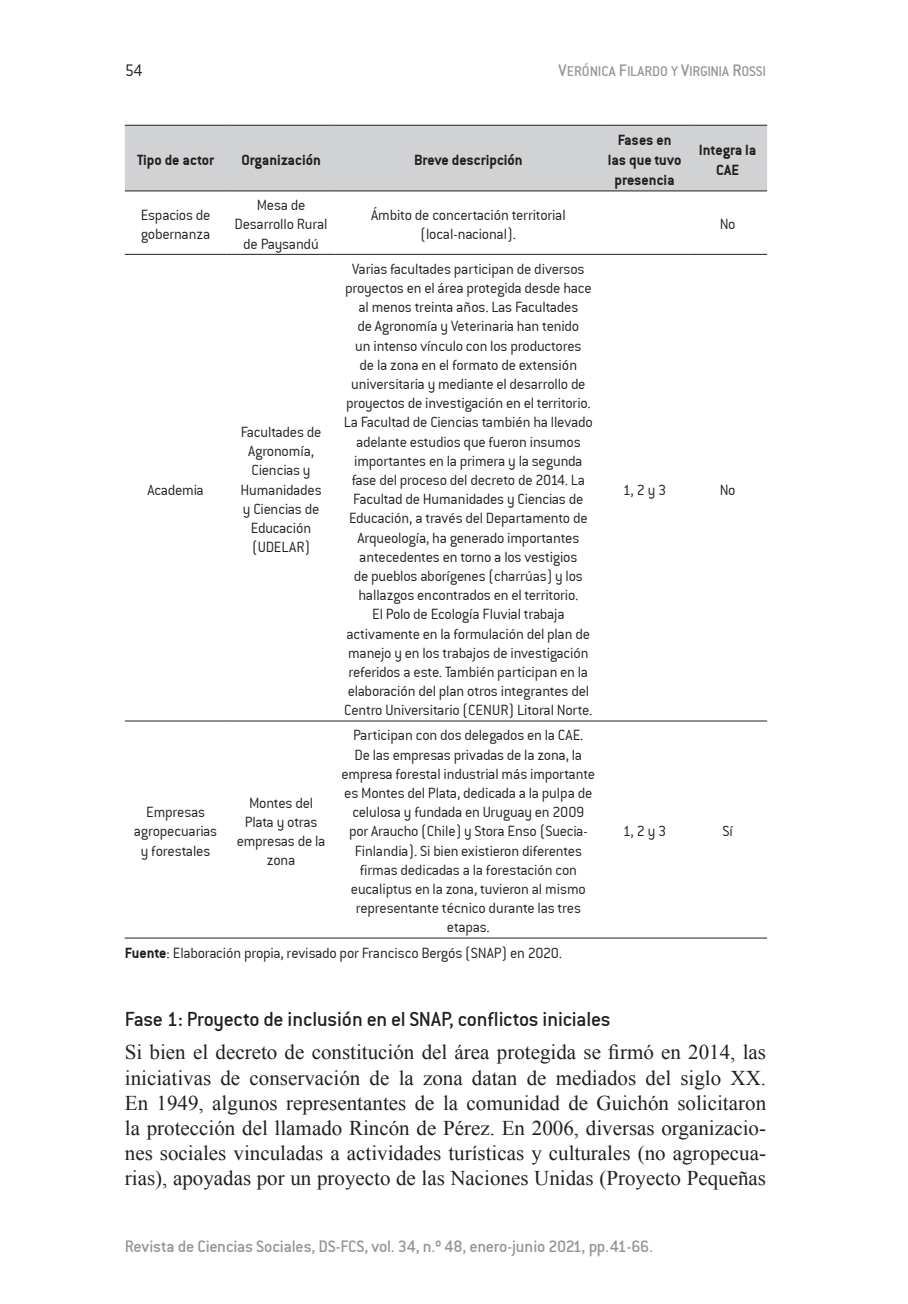
<style>
.page{position:relative;width:908px;height:1304px;background:#fff}
.page>*{position:absolute;margin:0;border:0;box-sizing:border-box;transform-origin:0 0}
.t1{font:22px "Conduit Md ITCTT Medium";letter-spacing:-.01em;color:#231f20}
.t2{font:21px/25.2px "Times New Roman";color:#231f20;text-align:justify}
.t3{font:18px "Conduit Md ITCTT Medium";letter-spacing:-.015em;color:#939598}
.t4{font:18px "Conduit ITCTT Light";color:#231f20}
.t5{font:16px/19.2px "Conduit ITCTT Light";letter-spacing:-.015em;color:#231f20;text-align:center}
.t6{font:16px/20px "Conduit ITCTT Bold";color:#231f20;text-align:center}
.t7{font:15.4px "Conduit Md ITCTT Medium SC850";letter-spacing:-.015em;color:#939598}
.s1{font-size:18px}
.s2{font-family:"Conduit ITCTT Bold"}
</style>
<div class="page">
<div style="left:125px;top:126px;width:641px;height:64px;background:#d1d2d4"></div>
<hr style="left:125px;top:125px;width:101px;height:1px;background:#231f20">
<hr style="left:226px;top:125px;width:109px;height:1px;background:#231f20">
<hr style="left:335px;top:125px;width:265px;height:1px;background:#231f20">
<hr style="left:600px;top:125px;width:87px;height:1px;background:#231f20">
<hr style="left:687px;top:125px;width:79px;height:1px;background:#231f20">
<hr style="left:125px;top:190px;width:101px;height:1px;background:#231f20">
<hr style="left:226px;top:190px;width:109px;height:1px;background:#231f20">
<hr style="left:335px;top:190px;width:265px;height:1px;background:#231f20">
<hr style="left:600px;top:190px;width:87px;height:1px;background:#231f20">
<hr style="left:687px;top:190px;width:79px;height:1px;background:#231f20">
<hr style="left:125px;top:254px;width:101px;height:1px;background:#231f20">
<hr style="left:226px;top:254px;width:109px;height:1px;background:#231f20">
<hr style="left:335px;top:254px;width:265px;height:1px;background:#231f20">
<hr style="left:600px;top:254px;width:87px;height:1px;background:#231f20">
<hr style="left:687px;top:254px;width:79px;height:1px;background:#231f20">
<hr style="left:125px;top:720px;width:101px;height:1px;background:#231f20">
<hr style="left:226px;top:720px;width:109px;height:1px;background:#231f20">
<hr style="left:335px;top:720px;width:265px;height:1px;background:#231f20">
<hr style="left:600px;top:720px;width:87px;height:1px;background:#231f20">
<hr style="left:687px;top:720px;width:79px;height:1px;background:#231f20">
<hr style="left:125px;top:938px;width:101px;height:1px;background:#231f20">
<hr style="left:226px;top:938px;width:109px;height:1px;background:#231f20">
<hr style="left:335px;top:938px;width:265px;height:1px;background:#231f20">
<hr style="left:600px;top:938px;width:87px;height:1px;background:#231f20">
<hr style="left:687px;top:938px;width:79px;height:1px;background:#231f20">
<p class="t4" style="left:125px;top:61px;width:19px">54</p>
<p class="t7" style="left:558px;top:63px;width:209px"><span class="s1">V</span>ERÓNICA <span class="s1">F</span>ILARDO Y <span class="s1">V</span>IRGINIA <span class="s1">R</span>OSSI</p>
<p class="t6" style="left:137px;top:150px;width:79px">Tipo de actor</p>
<p class="t6" style="left:241px;top:150px;width:81px">Organización</p>
<p class="t6" style="left:414px;top:150px;width:110px">Breve descripción</p>
<p class="t5" style="left:141px;top:205px;width:71px;text-align:left">Espacios de gobernanza</p>
<p class="t5" style="left:234px;top:196px;width:94px">Mesa de<br>Desarrollo Rural de Paysandú</p>
<p class="t5" style="left:371px;top:205px;width:196px">Ámbito de concertación territorial (local-nacional).</p>
<p class="t5" style="left:147px;top:480px;width:58px">Academia</p>
<p class="t5" style="left:240px;top:422px;width:83px">Facultades de<br>Agronomía,<br>Ciencias y<br>Humanidades y Ciencias de<br>Educación (UDELAR)</p>
<p class="t5" style="left:134px;top:803px;width:85px">Empresas agropecuarias y forestales</p>
<p class="t5" style="left:236px;top:793px;width:90px">Montes del<br>Plata y otras empresas de la zona</p>
<p class="t5" style="left:344px;top:259px;width:250px">Varias facultades participan de diversos proyectos en el área protegida desde hace al menos treinta años. Las Facultades<br>de Agronomía y Veterinaria han tenido<br>un intenso vínculo con los productores<br>de la zona en el formato de extensión universitaria y mediante el desarrollo de proyectos de investigación en el territorio.<br>La Facultad de Ciencias también ha llevado adelante estudios que fueron insumos importantes en la primera y la segunda fase del proceso del decreto de 2014. La Facultad de Humanidades y Ciencias de Educación, a través del Departamento de Arqueología, ha generado importantes antecedentes en torno a los vestigios<br>de pueblos aborígenes (charrúas) y los hallazgos encontrados en el territorio.<br>El Polo de Ecología Fluvial trabaja activamente en la formulación del plan de manejo y en los trabajos de investigación referidos a este. También participan en la elaboración del plan otros integrantes del Centro Universitario (CENUR) Litoral Norte.</p>
<p class="t5" style="left:341px;top:726px;width:255px">Participan con dos delegados en la CAE.<br>De las empresas privadas de la zona, la empresa forestal industrial más importante es Montes del Plata, dedicada a la pulpa de celulosa y fundada en Uruguay en 2009 por Araucho (Chile) y Stora Enso (Suecia-Finlandia). Si bien existieron diferentes firmas dedicadas a la forestación con eucaliptus en la zona, tuvieron al mismo representante técnico durante las tres etapas.</p>
<p class="t5" style="left:125px;top:944px;width:439px"><span class="s2">Fuente</span>: Elaboración propia, revisado por Francisco Bergós (SNAP) en 2020.</p>
<p class="t6" style="left:607px;top:130px;width:75px">Fases en las que tuvo presencia</p>
<p class="t6" style="left:698px;top:140px;width:59px">Integra la<br>CAE</p>
<p class="t5" style="left:719px;top:215px;width:17px">No</p>
<p class="t5" style="left:622px;top:480px;width:45px">1, 2 y 3</p>
<p class="t5" style="left:719px;top:480px;width:17px">No</p>
<p class="t5" style="left:622px;top:822px;width:45px">1, 2 y 3</p>
<p class="t5" style="left:722px;top:822px;width:12px">Sí</p>
<h1 class="t1" style="left:125px;top:1006px;width:487px">Fase 1: Proyecto de inclusión en el SNAP, conflictos iniciales</h1>
<p class="t2" style="left:125px;top:1039px;width:642px">Si bien el decreto de constitución del área protegida se firmó en 2014, las iniciativas de conservación de la zona datan de mediados del siglo XX.<br>En 1949, algunos representantes de la comunidad de Guichón solicitaron la protección del llamado Rincón de Pérez. En 2006, diversas organizacio&shy;nes sociales vinculadas a actividades turísticas y culturales (no agropecua&shy;rias), apoyadas por un proyecto de las Naciones Unidas (Proyecto Pequeñas</p>
<p class="t3" style="left:125px;top:1236px;width:529px">Revista de Ciencias Sociales, DS-FCS, vol. 34, n.º 48, enero-junio 2021, pp.41-66.</p>
</div>
